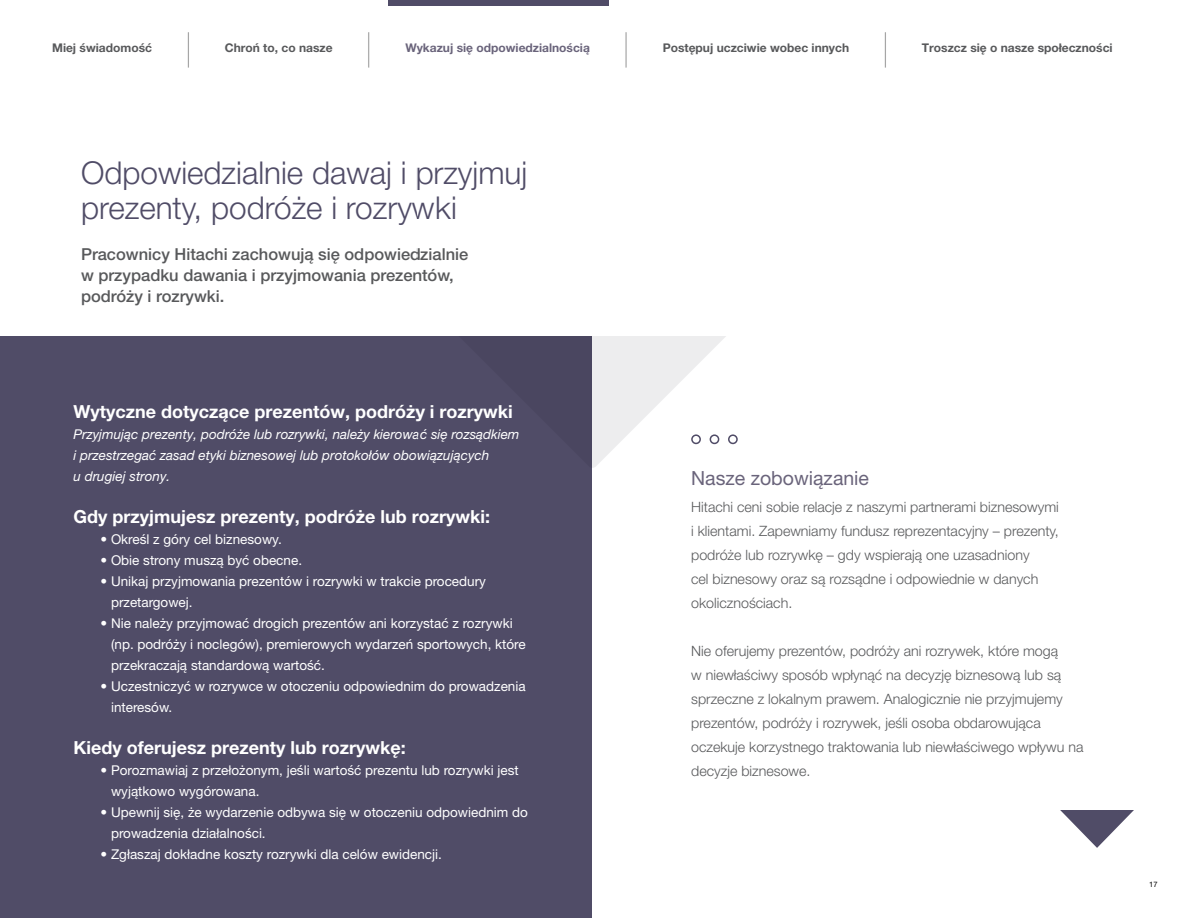
<style>
.page{position:relative;width:1188px;height:918px;background:#fff}
.page>*{position:absolute;margin:0;border:0;box-sizing:border-box;transform-origin:0 0}
.t1{font:700 35.25px "Helvetica Neue LT Pro";color:#000;scale:.1 1}
.t2{font:300 31.5px/34.5px "Helvetica Neue LT Pro";color:#504c67}
.t3{font:19.5px "Helvetica Neue LT Pro";color:#6a647b}
.t4{font:700 18px "Helvetica Neue LT Pro";color:#fff}
.t5{font:500 16.5px/21px "Helvetica Neue LT Pro";color:#58595b}
.t6{font:300 14.25px/24px "Helvetica Neue LT Pro";color:#58595b}
.t7{font:13.5px/21px "Helvetica Neue LT Pro";color:#fff}
.t8{font:italic 13.5px/21px "Helvetica Neue LT Pro";color:#fff}
.t9{font:700 12px "Helvetica Neue LT Pro";color:#58595b}
.t10{font:700 12px "Helvetica Neue LT Pro";color:#6a647b}
.t11{font:7.5px "Helvetica Neue LT Pro";color:#000}
</style>
<div class="page">
<div style="left:0;top:336px;width:591px;height:582px;background:#504c67"></div>
<svg style="left:591px;top:336px;width:147px;height:132px"></svg>
<div style="left:691px;top:434px;width:10px;height:10px;border:2px solid #504c67;border-radius:50%"></div>
<div style="left:710px;top:434px;width:9px;height:10px;border:2px solid #504c67;border-radius:50%"></div>
<div style="left:728px;top:434px;width:10px;height:10px;border:2px solid #504c67;border-radius:50%"></div>
<svg style="left:1060px;top:810px;width:74px;height:38px"></svg>
<div style="left:388px;top:0;width:220px;height:5px;background:#504c67"></div>
<p class="t9" style="left:52px;top:40px;width:101px">Miej świadomość</p>
<h1 class="t1" style="left:188px;top:26px;width:9px">|</h1>
<p class="t9" style="left:225px;top:40px;width:109px">Chroń to, co nasze</p>
<h1 class="t1" style="left:369px;top:26px;width:9px">|</h1>
<p class="t10" style="left:405px;top:40px;width:186px">Wykazuj się odpowiedzialnością</p>
<h1 class="t1" style="left:626px;top:26px;width:9px">|</h1>
<p class="t9" style="left:663px;top:40px;width:188px">Postępuj uczciwie wobec innych</p>
<h1 class="t1" style="left:885px;top:26px;width:9px">|</h1>
<p class="t9" style="left:922px;top:40px;width:192px">Troszcz się o nasze społeczności</p>
<h2 class="t2" style="left:81px;top:155px;width:448px">Odpowiedzialnie dawaj i przyjmuj prezenty, podróże i rozrywki</h2>
<p class="t5" style="left:81px;top:243px;width:389px">Pracownicy Hitachi zachowują się odpowiedzialnie w przypadku dawania i przyjmowania prezentów, podróży i rozrywki.</p>
<h3 class="t4" style="left:74px;top:400px;width:441px">Wytyczne dotyczące prezentów, podróży i rozrywki</h3>
<p class="t8" style="left:74px;top:423px;width:447px">Przyjmując prezenty, podróże lub rozrywki, należy kierować się rozsądkiem i przestrzegać zasad etyki biznesowej lub protokołów obowiązujących<br>u drugiej strony.</p>
<h3 class="t4" style="left:74px;top:505px;width:418px">Gdy przyjmujesz prezenty, podróże lub rozrywki:</h3>
<p class="t7" style="left:101px;top:528px;width:183px">• Określ z góry cel biznesowy.</p>
<p class="t7" style="left:101px;top:549px;width:203px">• Obie strony muszą być obecne.</p>
<p class="t7" style="left:111px;top:570px;width:376px;text-indent:-11px">• Unikaj przyjmowania prezentów i rozrywki w trakcie procedury przetargowej.</p>
<p class="t7" style="left:111px;top:612px;width:416px;text-indent:-11px">• Nie należy przyjmować drogich prezentów ani korzystać z rozrywki (np. podróży i noclegów), premierowych wydarzeń sportowych, które przekraczają standardową wartość.</p>
<p class="t7" style="left:111px;top:675px;width:416px;text-indent:-11px">• Uczestniczyć w rozrywce w otoczeniu odpowiednim do prowadzenia interesów.</p>
<h3 class="t4" style="left:74px;top:736px;width:334px">Kiedy oferujesz prezenty lub rozrywkę:</h3>
<p class="t7" style="left:111px;top:759px;width:409px;text-indent:-11px">• Porozmawiaj z przełożonym, jeśli wartość prezentu lub rozrywki jest wyjątkowo wygórowana.</p>
<p class="t7" style="left:111px;top:801px;width:418px;text-indent:-11px">• Upewnij się, że wydarzenie odbywa się w otoczeniu odpowiednim do prowadzenia działalności.</p>
<p class="t7" style="left:101px;top:843px;width:343px">• Zgłaszaj dokładne koszty rozrywki dla celów ewidencji.</p>
<h3 class="t3" style="left:691px;top:466px;width:179px">Nasze zobowiązanie</h3>
<p class="t6" style="left:691px;top:494px;width:369px">Hitachi ceni sobie relacje z naszymi partnerami biznesowymi i klientami. Zapewniamy fundusz reprezentacyjny – prezenty, podróże lub rozrywkę – gdy wspierają one uzasadniony<br>cel biznesowy oraz są rozsądne i odpowiednie w danych okolicznościach.</p>
<p class="t6" style="left:691px;top:638px;width:394px">Nie oferujemy prezentów, podróży ani rozrywek, które mogą<br>w niewłaściwy sposób wpłynąć na decyzję biznesową lub są sprzeczne z lokalnym prawem. Analogicznie nie przyjmujemy prezentów, podróży i rozrywek, jeśli osoba obdarowująca oczekuje korzystnego traktowania lub niewłaściwego wpływu na decyzje biznesowe.</p>
<p class="t11" style="left:1149px;top:880px;width:10px">17</p>
</div>
